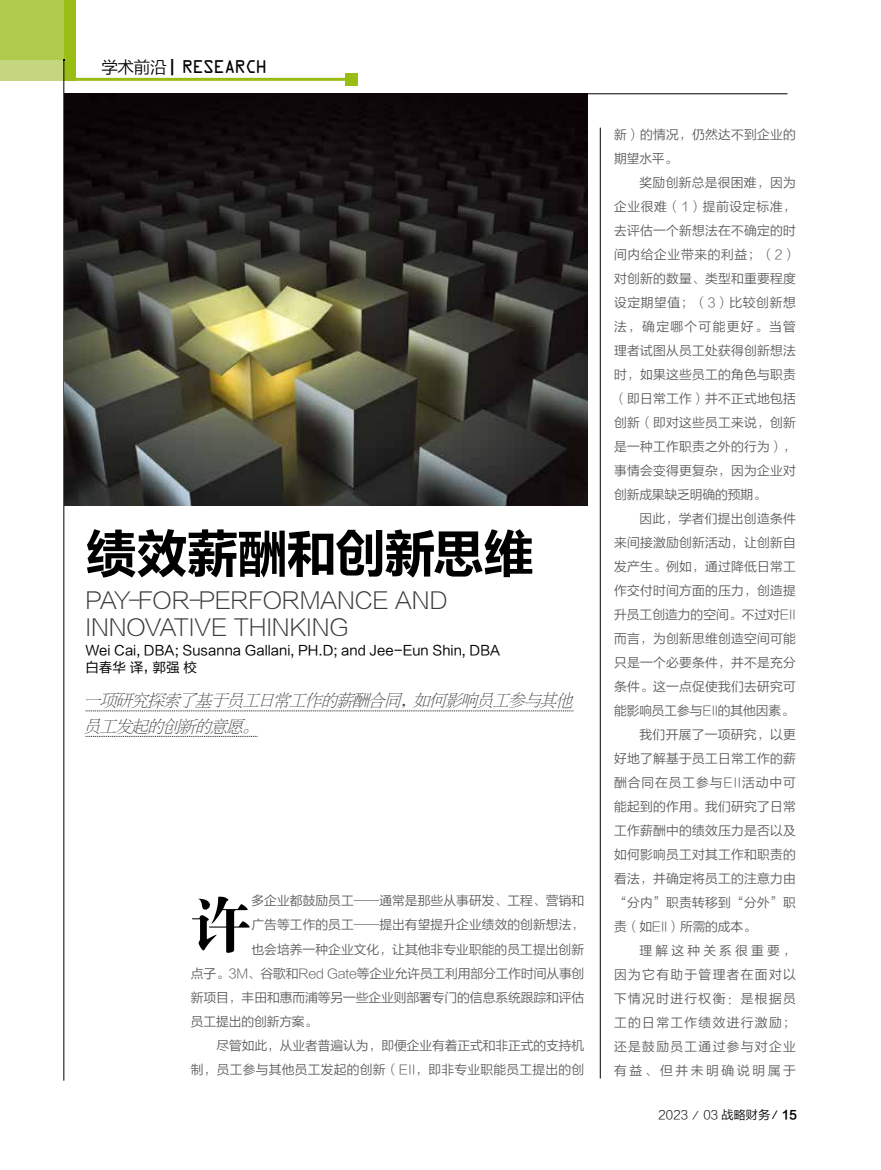
<style>
.page{position:relative;width:881px;height:1170px;background:#fff}
.page>*{position:absolute;margin:0;border:0;box-sizing:border-box;transform-origin:0 0}
.t1{font:60.75px "FZDBSJW GB1 0";color:#000}
.t2{font:52.5px "FZLTCHK GBK1 0";letter-spacing:-.045em;color:#000}
.t3{font:22.5px/27px "FZLTXHJW GB1 0";letter-spacing:-.005em;color:#3e3a39}
.t4{font:italic 16.5px/25.5px "FZBSJW GB1 0";color:#3e3a39}
.t5{font:16.5px "OCRA Std";letter-spacing:-.07em;color:#000}
.t6{font:13.5px/16.2px "FZLTHK GBK1 0";color:#000}
.t7{font:12.75px/24px "FZLTXIHK GBK1 0";letter-spacing:.02em;color:#595757}
.t8{font:12.75px "FZLTXIHK GBK1 0";letter-spacing:-.01em;color:#595757}
.t9{font:12.75px "FZLTXIHK GBK1 0";letter-spacing:-.005em;color:#595757}
.t10{font:12.75px "FZLTXIHK GBK1 0";letter-spacing:.105em;color:#595757}
.t11{font:12.75px "FZLTXIHK GBK1 0";color:#595757}
.t12{font:12.75px "FZLTXIHK GBK1 0";letter-spacing:.07em;color:#595757}
.t13{font:12.75px "FZLTXIHK GBK1 0";letter-spacing:.205em;color:#595757}
.t14{font:12.75px "FZLTXIHK GBK1 0";letter-spacing:.25em;color:#595757}
.t15{font:12px "FZLTXIHK GBK1 0";letter-spacing:.02em;color:#000}
.s1{font-family:"FZLTXIHK GBK1 0"}
.s2{font-family:"FZLTHJW GB1 0"}
.s3{font-family:"FZLTCHK GBK1 0"}
</style>
<div class="page">
<div style="left:0;top:60px;width:64px;height:21px;background:#c5d77e"></div>
<div style="left:64px;top:0;width:11px;height:81px;background:#99bd15"></div>
<div style="left:0;top:0;width:64px;height:60px;background:#b0ca4e"></div>
<hr style="left:65px;top:78px;width:287px;height:3px;background:#99bd15">
<div style="left:346px;top:73px;width:12px;height:12px;background:#99bd15"></div>
<hr style="left:64px;top:93px;width:723px;height:1px;background:#000">
<hr style="left:64px;top:60px;width:1px;height:1020px;background:#000">
<hr style="left:599px;top:128px;width:1px;height:950px;background:#000">
<svg style="left:85px;top:710px;width:488px;height:1px"></svg>
<svg style="left:85px;top:736px;width:172px;height:1px"></svg>
<img style="left:65px;top:94px;width:522px;height:411px">
<p class="t5" style="left:101px;top:59px;width:167px"><span class="s1">学术前沿</span><span class="s2">┃</span>RESEARCH</p>
<h2 class="t2" style="left:85px;top:525px;width:451px">绩效薪酬和创新思维</h2>
<h3 class="t3" style="left:85px;top:588px;width:363px">PAY-FOR-PERFORMANCE AND<br>INNOVATIVE THINKING</h3>
<p class="t6" style="left:85px;top:643px;width:416px">Wei Cai, DBA; Susanna Gallani, PH.D; and Jee-Eun Shin, DBA白春华 译，郭强 校</p>
<p class="t4" style="left:84px;top:688px;width:495px">一项研究探索了基于员工日常工作的薪酬合同，如何影响员工参与其他员工发起的创新的意愿。</p>
<h1 class="t1" style="left:191px;top:892px;width:62px">许</h1>
<p class="t7" style="left:251px;top:889px;width:334px">多企业都鼓励员工——通常是那些从事研发、工程、营销和</p>
<p class="t7" style="left:251px;top:913px;width:334px">广告等工作的员工——提出有望提升企业绩效的创新想法，</p>
<p class="t7" style="left:251px;top:937px;width:334px">也会培养一种企业文化，让其他非专业职能的员工提出创新</p>
<p class="t8" style="left:191px;top:966px;width:395px">点子。3M、谷歌和Red Gate等企业允许员工利用部分工作时间从事创</p>
<p class="t9" style="left:191px;top:990px;width:394px">新项目，丰田和惠而浦等另一些企业则部署专门的信息系统跟踪和评估</p>
<p class="t8" style="left:191px;top:1014px;width:128px">员工提出的创新方案。</p>
<p class="t9" style="left:216px;top:1037px;width:369px">尽管如此，从业者普遍认为，即便企业有着正式和非正式的支持机</p>
<p class="t7" style="left:191px;top:1057px;width:395px">制，员工参与其他员工发起的创新（EII，即非专业职能员工提出的创</p>
<p class="t7" style="left:613px;top:122px;width:183px">新）的情况，仍然达不到企业的期望水平。</p>
<p class="t7" style="left:613px;top:170px;width:183px;text-align:justify;text-indent:26px">奖励创新总是很困难，因为企业很难（1）提前设定标准，去评估一个新想法在不确定的时间内给企业带来的利益；（2）对创新的数量、类型和重要程度设定期望值；（3）比较创新想法，确定哪个可能更好。当管理者试图从员工处获得创新想法时，如果这些员工的角色与职责（即日常工作）并不正式地包括创新（即对这些员工来说，创新是一种工作职责之外的行为），事情会变得更复杂，因为企业对创新成果缺乏明确的预期。</p>
<p class="t7" style="left:639px;top:506px;width:158px">因此，学者们提出创造条件</p>
<p class="t7" style="left:613px;top:530px;width:183px">来间接激励创新活动，让创新自</p>
<p class="t7" style="left:613px;top:554px;width:183px">发产生。例如，通过降低日常工</p>
<p class="t7" style="left:613px;top:578px;width:183px">作交付时间方面的压力，创造提</p>
<p class="t11" style="left:613px;top:607px;width:183px">升员工创造力的空间。不过对EII</p>
<p class="t7" style="left:613px;top:626px;width:183px">而言，为创新思维创造空间可能</p>
<p class="t7" style="left:613px;top:650px;width:183px">只是一个必要条件，并不是充分</p>
<p class="t7" style="left:613px;top:674px;width:183px">条件。这一点促使我们去研究可</p>
<p class="t8" style="left:613px;top:703px;width:181px">能影响员工参与EII的其他因素。</p>
<p class="t7" style="left:639px;top:722px;width:158px">我们开展了一项研究，以更</p>
<p class="t7" style="left:613px;top:746px;width:183px">好地了解基于员工日常工作的薪</p>
<p class="t12" style="left:613px;top:775px;width:183px">酬合同在员工参与EII活动中可</p>
<p class="t7" style="left:613px;top:794px;width:183px">能起到的作用。我们研究了日常</p>
<p class="t7" style="left:613px;top:818px;width:183px">工作薪酬中的绩效压力是否以及</p>
<p class="t7" style="left:613px;top:842px;width:183px">如何影响员工对其工作和职责的</p>
<p class="t7" style="left:613px;top:866px;width:183px">看法，并确定将员工的注意力由</p>
<p class="t7" style="left:613px;top:890px;width:183px">“分内”职责转移到“分外”职</p>
<p class="t8" style="left:613px;top:919px;width:143px">责（如EII）所需的成本。</p>
<p class="t14" style="left:639px;top:943px;width:158px">理解这种关系很重要，</p>
<p class="t10" style="left:613px;top:967px;width:183px">因为它有助于管理者在面对以</p>
<p class="t10" style="left:613px;top:991px;width:183px">下情况时进行权衡：是根据员</p>
<p class="t10" style="left:613px;top:1015px;width:183px">工的日常工作绩效进行激励；</p>
<p class="t10" style="left:613px;top:1039px;width:183px">还是鼓励员工通过参与对企业</p>
<p class="t13" style="left:613px;top:1063px;width:183px">有益、但并未明确说明属于</p>
<p class="t15" style="left:658px;top:1107px;width:140px">2023／ 03 战略财务<span class="s3">／15</span></p>
</div>
